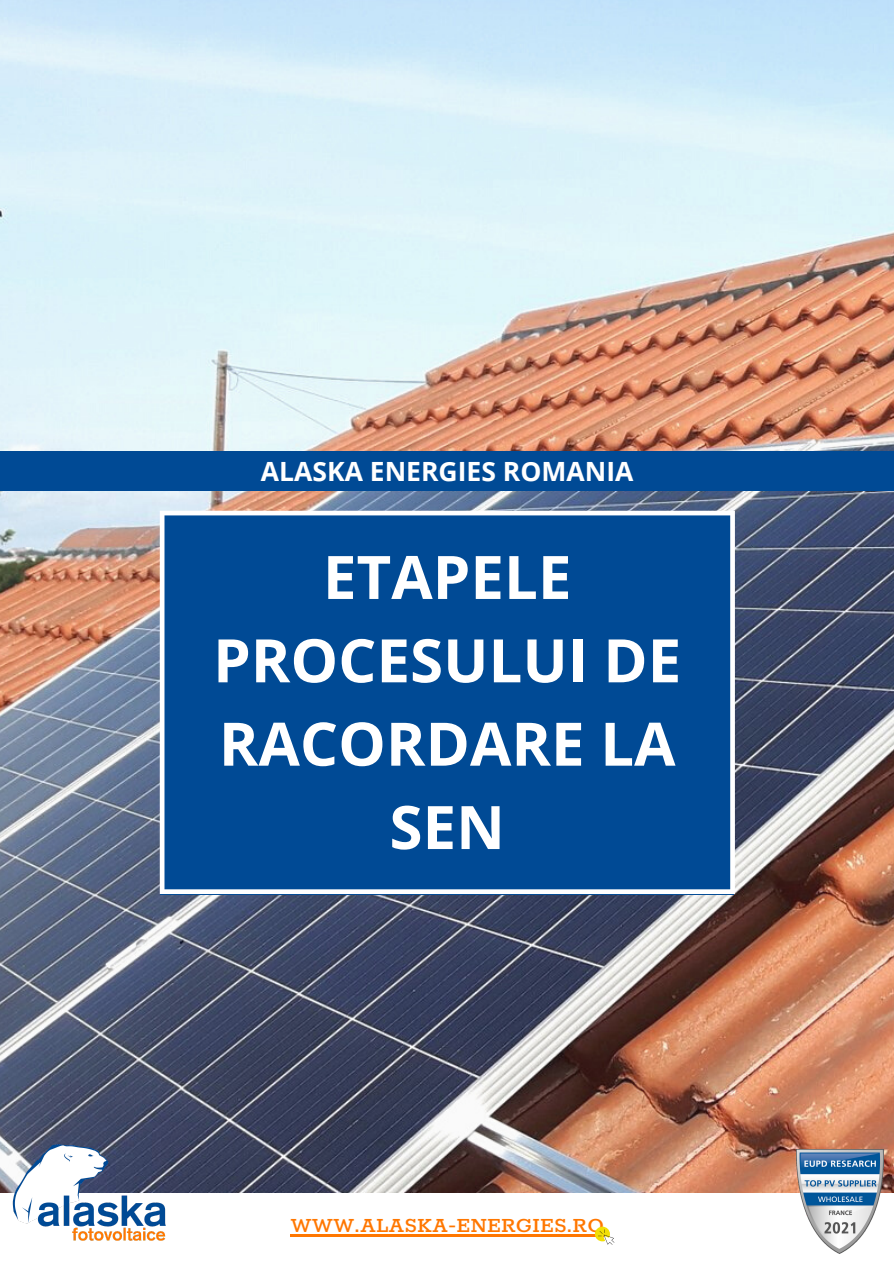
<style>
.page{position:relative;width:894px;height:1264px;background:#fff}
.page>*{position:absolute;margin:0;border:0;box-sizing:border-box;transform-origin:0 0}
.t1{font:700 60px/83.2px "Open Sans";color:#fff;text-align:center}
.t2{font:700 26.55px "Open Sans";color:#fff}
.t3{font:500 23.25px "Rokkitt";color:#f70}
</style>
<div class="page">
<img style="left:0;top:0;width:893px;height:1192px">
<img style="left:796px;top:1149px;width:87px;height:104px">
<div style="left:160px;top:510px;width:574px;height:384px;background:#004a95"></div>
<div style="left:0;top:451px;width:893px;height:39px;background:#004a95"></div>
<hr style="left:290px;top:1233px;width:313px;height:3px;background:#f70">
<img style="left:12px;top:1141px;width:155px;height:100px">
<svg style="left:594px;top:1226px;width:20px;height:18px"></svg>
<p class="t2" style="left:261px;top:452px;width:374px">ALASKA ENERGIES ROMANIA</p>
<p class="t1" style="left:213px;top:534px;width:469px">ETAPELE<br>PROCESULUI DE<br>RACORDARE LA<br>SEN</p>
<p class="t3" style="left:290px;top:1213px;width:315px">WWW.ALASKA-ENERGIES.RO</p>
</div>
